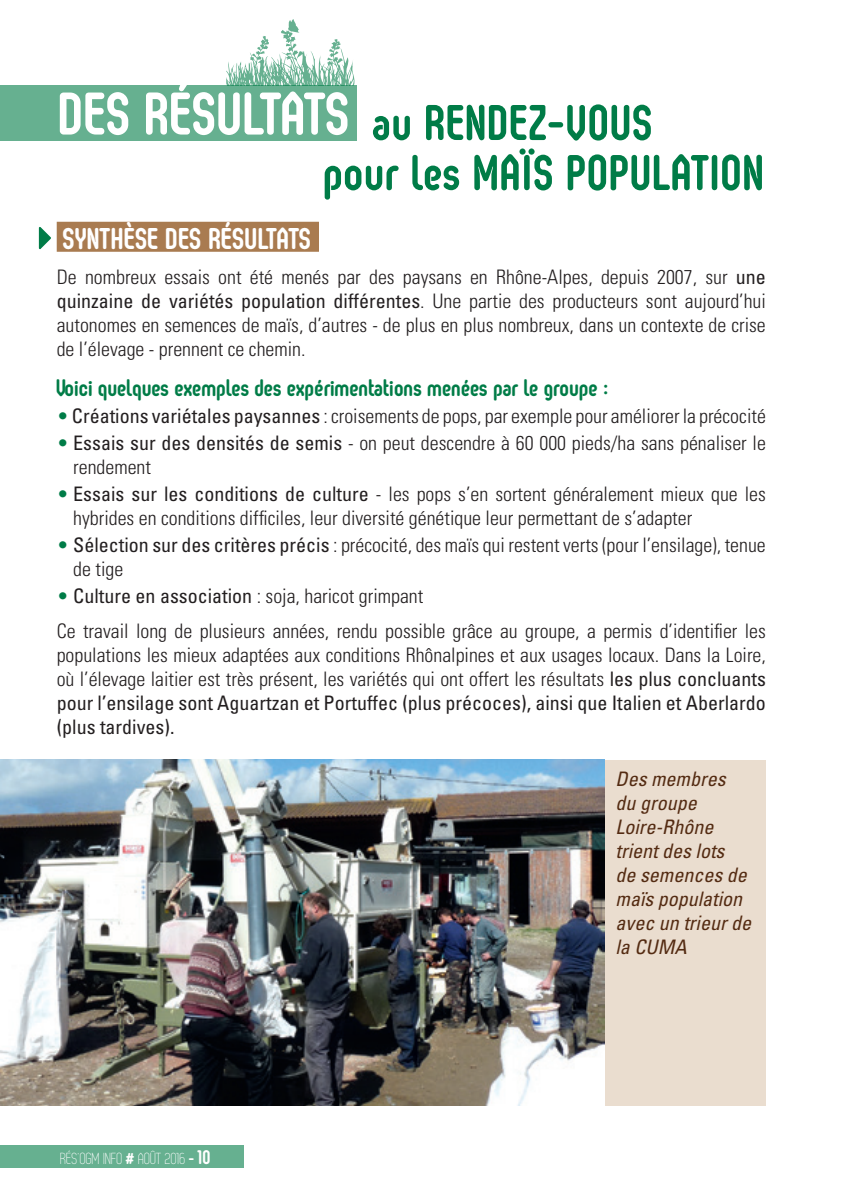
<style>
.page{position:relative;width:851px;height:1191px;background:#fff}
.page>*{position:absolute;margin:0;border:0;box-sizing:border-box;transform-origin:0 0}
.t1{font:700 60px "Oval";color:#fff}
.t2{font:700 50px/50px "Oval";letter-spacing:.01em;color:#007c47}
.t3{font:700 30px "Oval";color:#fff}
.t4{font:700 24px "Oval";color:#007c47}
.t5{font:300 condensed 20px/24px "Univers LT Std";color:#231f20}
.t6{font:italic condensed 20px/24px "Univers LT Std";color:#542b12}
.t7{font:300 16px "Oval";color:#fff}
.s1{font-weight:400}
.s2{color:#007c47}
.s3{font-weight:700}
.s4{font-weight:700;font-size:20px}
</style>
<div class="page">
<div style="left:604px;top:760px;width:161px;height:346px;background:#eaddcf"></div>
<img style="left:0;top:760px;width:604px;height:345px">
<div style="left:57px;top:222px;width:262px;height:30px;background:#a97b50"></div>
<svg style="left:38px;top:227px;width:13px;height:23px"></svg>
<div style="left:0;top:85px;width:357px;height:55px;background:#66b090"></div>
<svg style="left:226px;top:19px;width:129px;height:66px"></svg>
<div style="left:0;top:1145px;width:244px;height:22px;background:#66b090"></div>
<h1 class="t1" style="left:60px;top:78px;width:293px">DES RÉSULTATS</h1>
<h2 class="t2" style="left:325px;top:96px;width:442px;text-indent:49px">au RENDEZ-VOUS<br>pour les MAÏS POPULATION</h2>
<h3 class="t3" style="left:63px;top:221px;width:250px">SYNTHÈSE DES RÉSULTATS</h3>
<p class="t5" style="left:57px;top:265px;width:710px;text-align:justify">De nombreux essais ont été menés par des paysans en Rhône-Alpes, depuis 2007, sur <span class="s1">une quinzaine de variétés population différentes</span>. Une partie des producteurs sont aujourd’hui autonomes en semences de maïs, d’autres - de plus en plus nombreux, dans un contexte de crise de l’élevage - prennent ce chemin.</p>
<p class="t4" style="left:57px;top:374px;width:554px">Voici quelques exemples des expérimentations menées par le groupe :</p>
<p class="t5" style="left:57px;top:404px;width:710px"><span class="s2">•</span> <span class="s1">Créations variétales paysannes</span> : croisements de pops, par exemple pour améliorer la précocité</p>
<p class="t5" style="left:73px;top:431px;width:694px;text-indent:-17px"><span class="s2">•</span> <span class="s1">Essais sur des densités de semis</span> - on peut descendre à 60 000 pieds/ha sans pénaliser le rendement</p>
<p class="t5" style="left:73px;top:482px;width:694px;text-indent:-17px"><span class="s2">•</span> <span class="s1">Essais sur les conditions de culture</span> - les pops s’en sortent généralement mieux que les hybrides en conditions difficiles, leur diversité génétique leur permettant de s’adapter</p>
<p class="t5" style="left:73px;top:532px;width:694px;text-indent:-17px"><span class="s2">•</span> <span class="s1">Sélection sur des critères précis</span> : précocité, des maïs qui restent verts (pour l’ensilage), tenue de tige</p>
<p class="t5" style="left:57px;top:578px;width:710px;line-height:35.4px"><span class="s2">•</span> <span class="s1">Culture en association</span> : soja, haricot grimpant<br>Ce travail long de plusieurs années, rendu possible grâce au groupe, a permis d’identifier les</p>
<p class="t5" style="left:57px;top:643px;width:710px;text-align:justify">populations les mieux adaptées aux conditions Rhônalpines et aux usages locaux. Dans la Loire, où l’élevage laitier est très présent, les variétés qui ont offert les résultats <span class="s1">les plus concluants pour l’ensilage sont Aguartzan et Portuffec (plus précoces), ainsi que Italien et Aberlardo (plus tardives).</span></p>
<p class="t7" style="left:60px;top:1150px;width:152px">RÉS’OGM INFO <span class="s3">#</span> AOÛT 2016 <span class="s3">-</span> <span class="s4">10</span></p>
<p class="t6" style="left:615px;top:767px;width:137px">Des membres<br>du groupe<br>Loire-Rhône trient des lots<br>de semences de maïs population avec un trieur de la CUMA</p>
</div>
